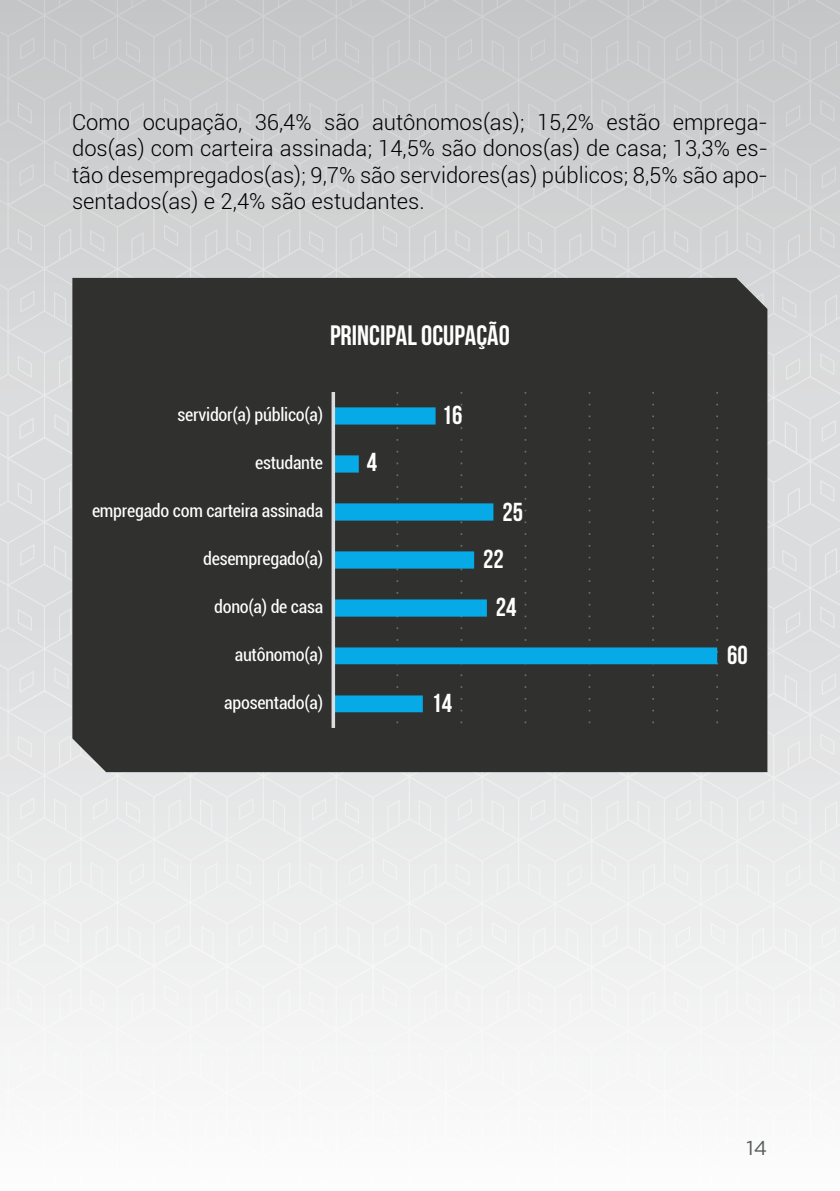
<style>
.page{position:relative;width:840px;height:1191px;background:#fff}
.page>*{position:absolute;margin:0;border:0;box-sizing:border-box;transform-origin:0 0}
.t1{font:28px "Bebas Neue";color:#fff}
.t2{font:700 26px "Bebas Neue";color:#fff}
.t3{font:300 22px/26.4px "Roboto";color:#000;text-align:justify}
.t4{font:20px "Gotham";color:#58595b}
.t5{font:condensed 18px "Roboto";letter-spacing:-.015em;color:#fff}
</style>
<div class="page">
<svg style="left:0;top:461px;width:839px;height:147px;fill:#dbdcdd"></svg>
<svg style="left:819px;top:480px;width:15px;height:22px"></svg>
<svg style="left:781px;top:550px;width:15px;height:21px"></svg>
<svg style="left:20px;top:544px;width:14px;height:22px"></svg>
<svg style="left:18px;top:482px;width:14px;height:22px"></svg>
<svg style="left:0;top:390px;width:839px;height:71px;fill:#dbdcdd"></svg>
<svg style="left:19px;top:418px;width:15px;height:21px"></svg>
<svg style="left:54px;top:414px;width:15px;height:22px"></svg>
<div style="left:0;top:0;width:839px;height:390px;background:#cdcfd0"></div>
<div style="left:0;top:608px;width:839px;height:583px;background:linear-gradient(to bottom,#dcddde,#fdfdfd)"></div>
<div style="left:72px;top:278px;width:695px;height:494px;background:#30302f"></div>
<svg style="left:382px;top:392px;width:16px;height:362px"></svg>
<svg style="left:455px;top:392px;width:17px;height:336px"></svg>
<svg style="left:524px;top:392px;width:20px;height:336px"></svg>
<svg style="left:588px;top:392px;width:2px;height:336px"></svg>
<svg style="left:652px;top:392px;width:1px;height:336px"></svg>
<div style="left:710px;top:392px;width:14px;height:336px;background:#30302f"></div>
<svg style="left:335px;top:407px;width:381px;height:305px;fill:#30302f"></svg>
<svg style="left:331px;top:392px;width:4px;height:336px"></svg>
<p class="t3" style="left:72px;top:108px;width:697px">Como ocupação, 36,4% são autônomos(as); 15,2% estão emprega&shy;dos(as) com carteira assinada; 14,5% são donos(as) de casa; 13,3% es&shy;tão desempregados(as); 9,7% são servidores(as) públicos; 8,5% são apo&shy;sentados(as) e 2,4% são estudantes.</p>
<p class="t1" style="left:330px;top:320px;width:181px">PRINCIPAL OCUPAÇÃO</p>
<p class="t5" style="left:177px;top:402px;width:147px">servidor(a) público(a)</p>
<p class="t2" style="left:441px;top:401px;width:22px">16</p>
<p class="t5" style="left:255px;top:450px;width:70px">estudante</p>
<p class="t2" style="left:367px;top:448px;width:12px">4</p>
<p class="t5" style="left:92px;top:498px;width:232px">empregado com carteira assinada</p>
<p class="t2" style="left:502px;top:498px;width:22px">25</p>
<p class="t5" style="left:203px;top:546px;width:121px">desempregado(a)</p>
<p class="t2" style="left:483px;top:544px;width:22px">22</p>
<p class="t5" style="left:214px;top:594px;width:110px">dono(a) de casa</p>
<p class="t2" style="left:495px;top:593px;width:22px">24</p>
<p class="t5" style="left:235px;top:642px;width:90px">autônomo(a)</p>
<p class="t2" style="left:726px;top:640px;width:22px">60</p>
<p class="t5" style="left:224px;top:690px;width:100px">aposentado(a)</p>
<p class="t2" style="left:431px;top:688px;width:22px">14</p>
<p class="t4" style="left:746px;top:1136px;width:22px">14</p>
</div>
